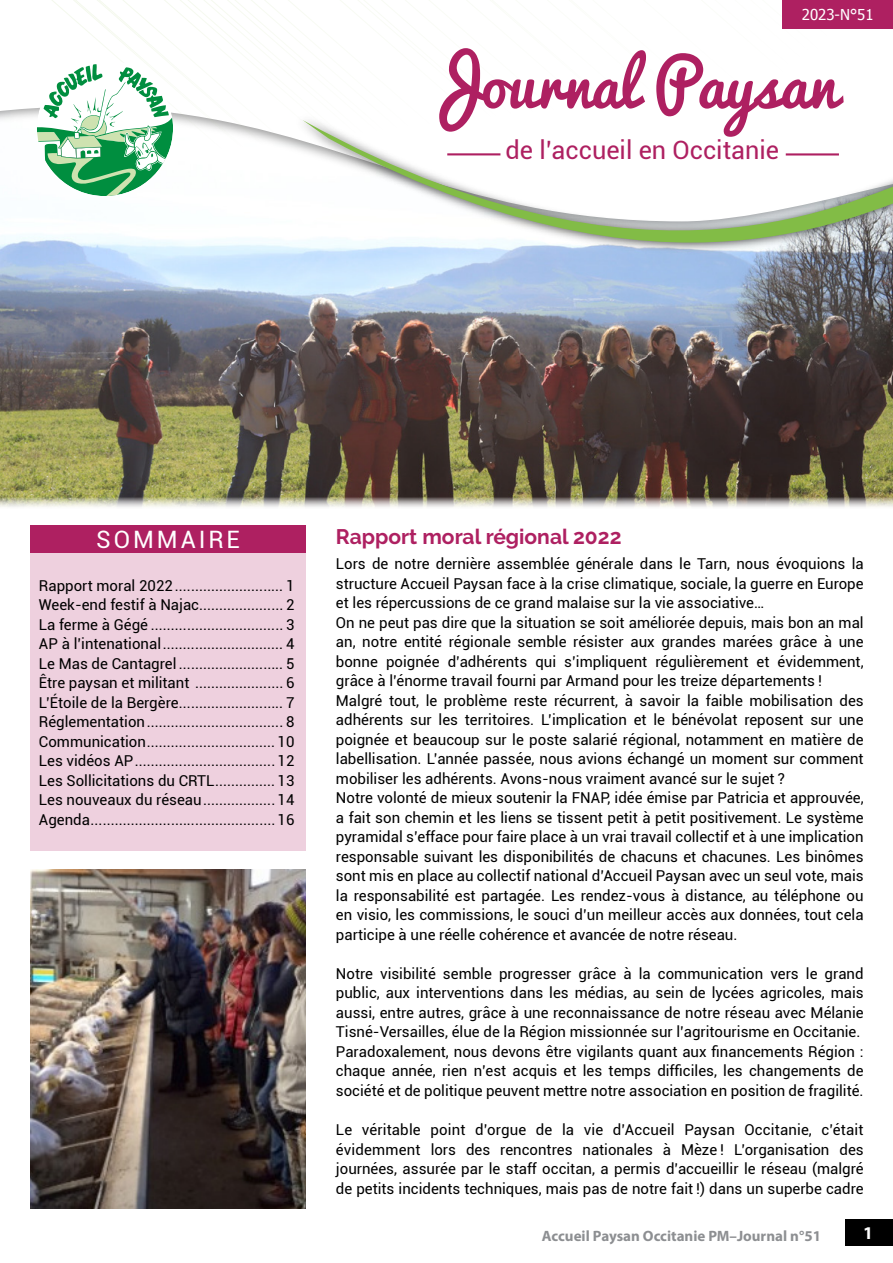
<style>
.page{position:relative;width:893px;height:1263px;background:#fff}
.page>*{position:absolute;margin:0;border:0;box-sizing:border-box;transform-origin:0 0}
.t1{font:62.25px "Pacifico";color:#ae2061}
.t2{font:25.35px "Roboto";color:#ae2061}
.Body{font:24px "Roboto";letter-spacing:.12em;color:#fff}
.Titre{font:700 21px "Raleway";color:#ae2061}
.t3{font:700 18px "Myriad Pro";color:#fff}
.Body-2{font:15px/19.5px "Roboto";color:#000;text-align:justify}
.pagination{font:700 15px "Myriad Pro";color:#8d8f92}
.t4{font:15px "Tahoma";color:#fff}
.signature_reverse{font:italic 15px "Roboto";color:#fff}
</style>
<div class="page">
<img style="left:0;top:268px;width:893px;height:239px">
<div style="left:846px;top:1219px;width:47px;height:26px;background:#000"></div>
<div style="left:30px;top:525px;width:276px;height:28px;background:#ae2061"></div>
<div style="left:30px;top:553px;width:276px;height:297px;background:#eed0de"></div>
<img style="left:0;top:257px;width:893px;height:11px">
<svg style="left:0;top:235px;width:893px;height:22px"></svg>
<img style="left:287px;top:235px;width:606px;height:21px">
<svg style="left:302px;top:154px;width:591px;height:95px"></svg>
<svg style="left:340px;top:0;width:16px;height:154px"></svg>
<svg style="left:275px;top:0;width:65px;height:154px"></svg>
<svg style="left:0;top:0;width:275px;height:196px"></svg>
<hr style="left:786px;top:153px;width:53px;height:2px;background:#ae2061">
<hr style="left:447px;top:153px;width:53px;height:2px;background:#ae2061">
<div style="left:782px;top:0;width:111px;height:29px;background:#ae2061"></div>
<img style="left:30px;top:870px;width:276px;height:339px">
<p class="t4" style="left:802px;top:5px;width:73px">2023-N°51</p>
<p class="signature_reverse" style="left:825px;top:13px;width:60px">Été 2022</p>
<p class="t1" style="left:422px;top:51px;width:416px">Journal Paysan</p>
<p class="t2" style="left:506px;top:132px;width:275px">de l’accueil en Occitanie</p>
<p class="Body" style="left:96px;top:523px;width:145px">SOMMAIRE</p>
<p class="Titre" style="left:336px;top:525px;width:287px">Rapport moral régional 2022</p>
<p class="Body-2" style="left:39px;top:575px;width:257px">Rapport moral 2022........................... 1</p>
<p class="Body-2" style="left:39px;top:594px;width:257px">Week-end festif à Najac..................... 2</p>
<p class="Body-2" style="left:39px;top:614px;width:257px">La ferme à Gégé ................................. 3</p>
<p class="Body-2" style="left:39px;top:633px;width:257px">AP à l’intenational.............................. 4</p>
<p class="Body-2" style="left:39px;top:653px;width:257px">Le Mas de Cantagrel .......................... 5</p>
<p class="Body-2" style="left:39px;top:672px;width:257px">Être paysan et militant ...................... 6</p>
<p class="Body-2" style="left:39px;top:692px;width:257px">L’Étoile de la Bergère.......................... 7</p>
<p class="Body-2" style="left:39px;top:711px;width:257px">Réglementation.................................. 8</p>
<p class="Body-2" style="left:39px;top:731px;width:257px">Communication................................ 10</p>
<p class="Body-2" style="left:39px;top:750px;width:257px">Les vidéos AP................................... 12</p>
<p class="Body-2" style="left:39px;top:770px;width:257px">Les Sollicitations du CRTL............... 13</p>
<p class="Body-2" style="left:39px;top:789px;width:257px">Les nouveaux du réseau.................. 14</p>
<p class="Body-2" style="left:39px;top:809px;width:257px">Agenda.............................................. 16</p>
<p class="Body-2" style="left:336px;top:554px;width:529px">Lors de notre dernière assemblée générale dans le Tarn, nous évoquions la structure Accueil Paysan face à la crise climatique, sociale, la guerre en Europe et les répercussions de ce grand malaise sur la vie associative…</p>
<p class="Body-2" style="left:336px;top:612px;width:529px">On ne peut pas dire que la situation se soit améliorée depuis, mais bon an mal an, notre entité régionale semble résister aux grandes marées grâce à une bonne poignée d’adhérents qui s’impliquent régulièrement et évidemment, grâce à l’énorme travail fourni par Armand pour les treize départements !</p>
<p class="Body-2" style="left:336px;top:690px;width:529px">Malgré tout, le problème reste récurrent, à savoir la faible mobilisation des adhérents sur les territoires. L’implication et le bénévolat reposent sur une poignée et beaucoup sur le poste salarié régional, notamment en matière de labellisation. L’année passée, nous avions échangé un moment sur comment mobiliser les adhérents. Avons-nous vraiment avancé sur le sujet ?</p>
<p class="Body-2" style="left:336px;top:788px;width:529px">Notre volonté de mieux soutenir la FNAP, idée émise par Patricia et approuvée, a fait son chemin et les liens se tissent petit à petit positivement. Le système pyramidal s’efface pour faire place à un vrai travail collectif et à une implication responsable suivant les disponibilités de chacuns et chacunes. Les binômes sont mis en place au collectif national d’Accueil Paysan avec un seul vote, mais la responsabilité est partagée. Les rendez-vous à distance, au téléphone ou en visio, les commissions, le souci d’un meilleur accès aux données, tout cela participe à une réelle cohérence et avancée de notre réseau.</p>
<p class="Body-2" style="left:336px;top:963px;width:529px">Notre visibilité semble progresser grâce à la communication vers le grand public, aux interventions dans les médias, au sein de lycées agricoles, mais aussi, entre autres, grâce à une reconnaissance de notre réseau avec Mélanie Tisné-Versailles, élue de la Région missionnée sur l’agritourisme en Occitanie.</p>
<p class="Body-2" style="left:336px;top:1041px;width:529px">Paradoxalement, nous devons être vigilants quant aux financements Région : chaque année, rien n’est acquis et les temps difficiles, les changements de société et de politique peuvent mettre notre association en position de fragilité.</p>
<p class="Body-2" style="left:336px;top:1119px;width:529px">Le véritable point d’orgue de la vie d’Accueil Paysan Occitanie, c’était évidemment lors des rencontres nationales à Mèze ! L’organisation des journées, assurée par le staff occitan, a permis d’accueillir le réseau (malgré de petits incidents techniques, mais pas de notre fait !) dans un superbe cadre</p>
<p class="pagination" style="left:542px;top:1227px;width:280px">Accueil Paysan Occitanie PM–Journal n°51</p>
<p class="t3" style="left:863px;top:1222px;width:11px">1</p>
</div>
